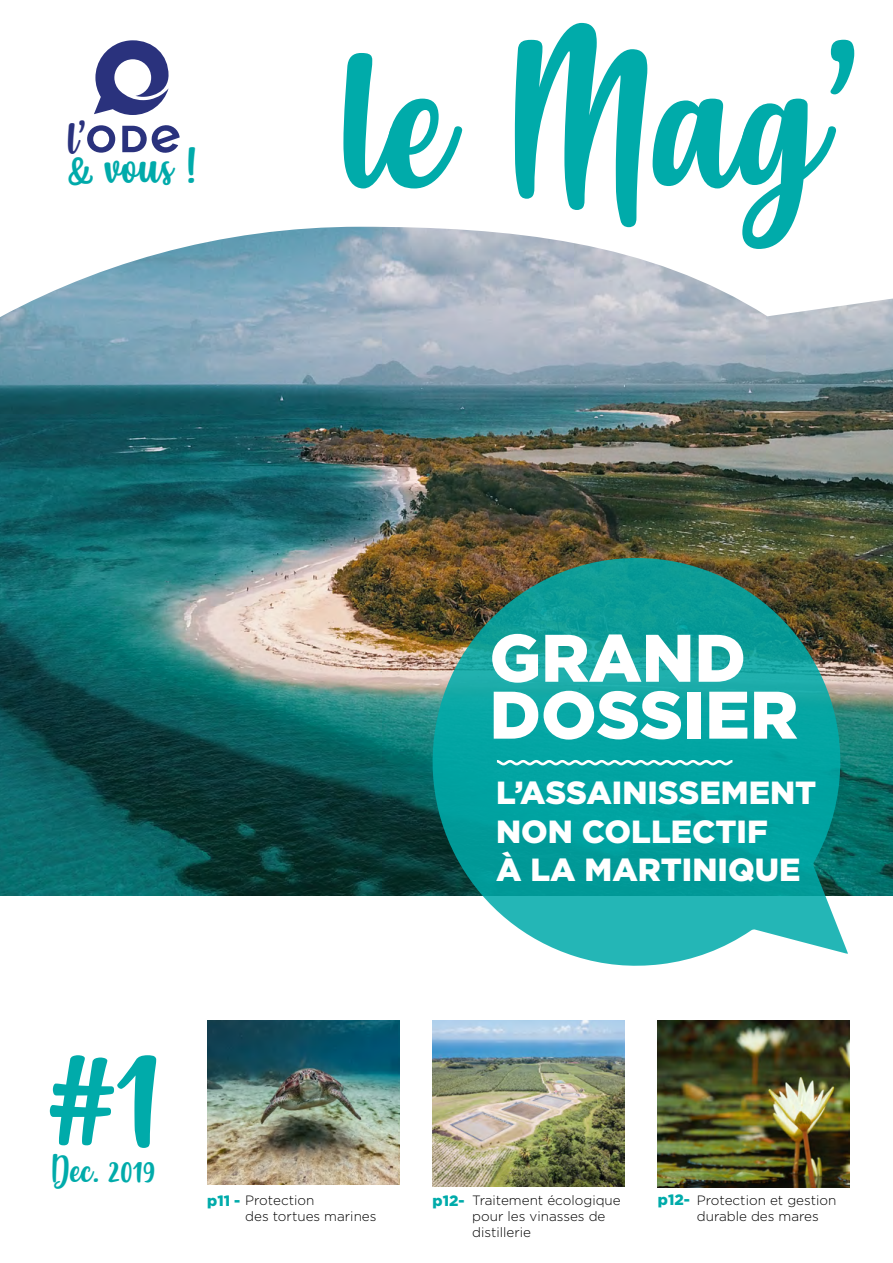
<style>
.page{position:relative;width:893px;height:1263px;background:#fff}
.page>*{position:absolute;margin:0;border:0;box-sizing:border-box;transform-origin:0 0}
.t1{font:192.3px "Misses";color:#00abaa}
.t2{font:151.5px "Misses";color:#00abaa}
.t3{font:900 67.05px/56.8px "Gotham";color:#fff}
.t4{font:46.35px "Misses";color:#0aa}
.t5{font:43.95px "Misses";color:#2a327d}
.t6{font:33.6px "Misses";color:#00abaa}
.t7{font:900 32.1px/38.4px "Gotham";color:#fff}
.t8{font:900 15px "Gotham";color:#00abaa}
.t9{font:300 13.5px/16.2px "Gotham";color:#000}
</style>
<div class="page">
<img style="left:0;top:330px;width:893px;height:566px">
<img style="left:207px;top:1021px;width:192px;height:164px">
<img style="left:433px;top:1021px;width:191px;height:165px">
<img style="left:658px;top:1021px;width:192px;height:166px">
<svg style="left:0;top:226px;width:893px;height:104px"></svg>
<svg style="left:94px;top:40px;width:75px;height:75px"></svg>
<svg style="left:87px;top:125px;width:28px;height:28px"></svg>
<svg style="left:122px;top:125px;width:58px;height:28px"></svg>
<svg style="left:419px;top:547px;width:430px;height:419px"></svg>
<svg style="left:497px;top:760px;width:235px;height:5px"></svg>
<h3 class="t5" style="left:68px;top:109px;width:19px">l’</h3>
<h3 class="t4" style="left:69px;top:136px;width:130px">&amp; vous !</h3>
<h1 class="t1" style="left:344px;top:-7px;width:517px">le Mag’</h1>
<h3 class="t3" style="left:490px;top:629px;width:310px">GRAND<br>DOSSIER</h3>
<h3 class="t7" style="left:496px;top:773px;width:322px">L’ASSAINISSEMENT<br>NON COLLECTIF<br>À LA MARTINIQUE</h3>
<h2 class="t2" style="left:48px;top:991px;width:115px">#1</h2>
<h3 class="t6" style="left:50px;top:1147px;width:107px">Dec. 2019</h3>
<p class="t8" style="left:658px;top:1189px;width:33px">p12-</p>
<p class="t8" style="left:207px;top:1190px;width:35px">p11 -</p>
<p class="t9" style="left:472px;top:1192px;width:150px">Traitement écologique pour les vinasses de distillerie</p>
<p class="t9" style="left:697px;top:1192px;width:141px">Protection et gestion durable des mares</p>
<p class="t9" style="left:245px;top:1192px;width:71px">Protection</p>
<p class="t8" style="left:433px;top:1190px;width:33px">p12-</p>
<p class="t9" style="left:245px;top:1208px;width:133px">des tortues marines</p>
</div>
